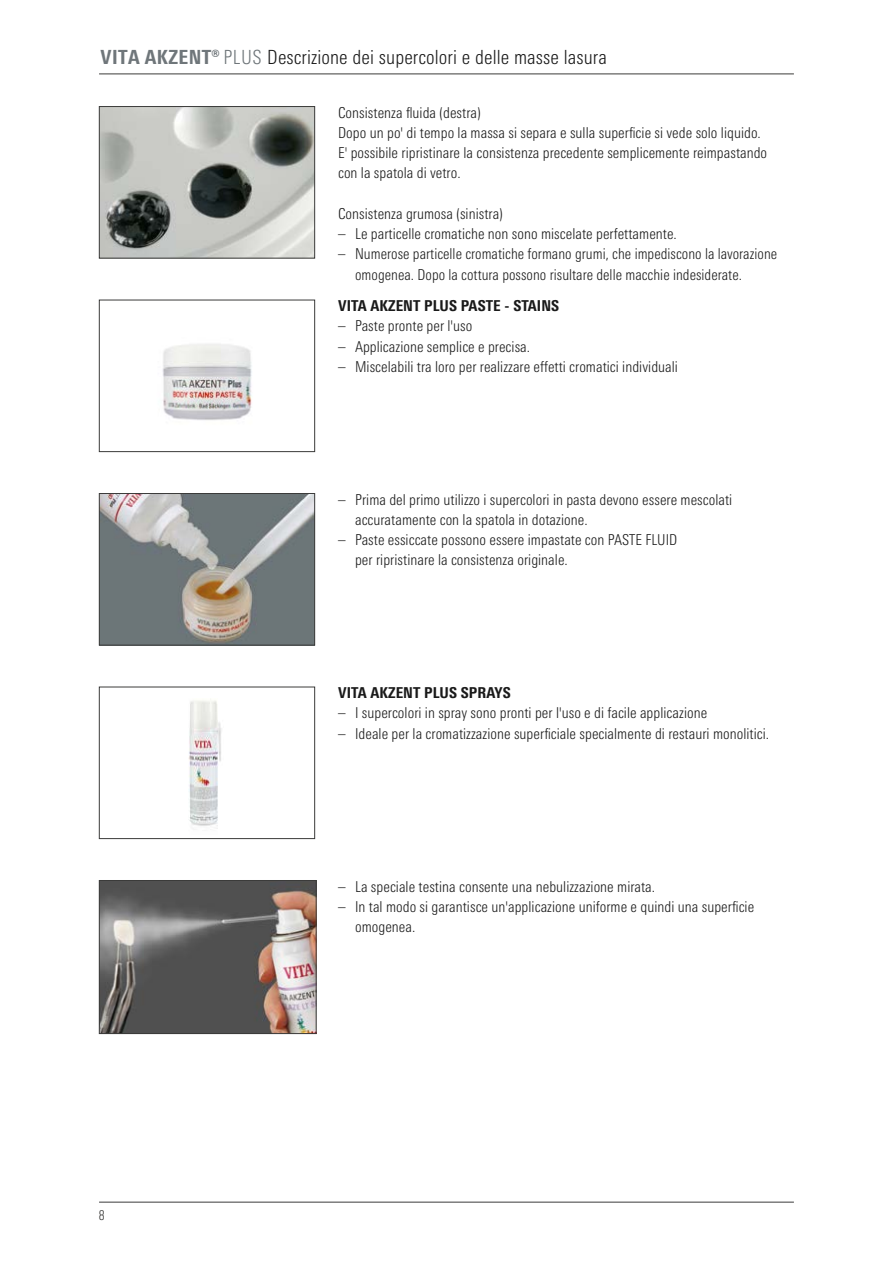
<style>
.page{position:relative;width:893px;height:1263px;background:#fff}
.page>*{position:absolute;margin:0;border:0;box-sizing:border-box;transform-origin:0 0}
.t1{font:300 condensed 19.5px "Univers Next Pro";letter-spacing:.005em;color:#1a1a1a}
.t2{font:300 condensed 15px/20.2px "Univers Next Pro";letter-spacing:.005em;color:#1a1a1a}
.t3{font:800 condensed 15px "Univers Next Pro";letter-spacing:.005em;color:#1a1a1a}
.t4{font:300 condensed 13.5px "Univers Next Pro";color:#3b3b3a}
.s1{font-weight:800;color:#6f767a}
.s2{color:#6f767a}
</style>
<div class="page">
<hr style="left:99px;top:74px;width:695px;height:1px;background:#3b3b3a">
<hr style="left:99px;top:1202px;width:695px;height:1px;background:#3b3b3a">
<img style="left:162px;top:344px;width:90px;height:76px">
<div style="left:99px;top:300px;width:216px;height:152px;border:1px solid #3b3b3a"></div>
<img style="left:101px;top:495px;width:212px;height:148px">
<div style="left:99px;top:493px;width:216px;height:152px;border:1px solid #3b3b3a"></div>
<div style="left:99px;top:687px;width:216px;height:152px;border:1px solid #3b3b3a"></div>
<img style="left:101px;top:108px;width:212px;height:148px">
<div style="left:99px;top:106px;width:216px;height:152px;border:1px solid #3b3b3a"></div>
<img style="left:188px;top:699px;width:34px;height:130px">
<img style="left:101px;top:882px;width:213px;height:150px">
<div style="left:99px;top:880px;width:217px;height:154px;border:1px solid #3b3b3a"></div>
<h1 class="t1" style="left:101px;top:46px;width:508px"><span class="s1">VITA AKZENT®</span> <span class="s2">PLUS</span> Descrizione dei supercolori e delle masse lasura</h1>
<p class="t2" style="left:338px;top:102px;width:431px">Consistenza fluida (destra)<br>Dopo un po' di tempo la massa si separa e sulla superficie si vede solo liquido.<br>E' possibile ripristinare la consistenza precedente semplicemente reimpastando con la spatola di vetro.</p>
<p class="t2" style="left:338px;top:203px;width:166px">Consistenza grumosa (sinistra)</p>
<p class="t2" style="left:338px;top:224px;width:340px">– Le particelle cromatiche non sono miscelate perfettamente.</p>
<p class="t2" style="left:355px;top:244px;width:424px;text-indent:-17px">– Numerose particelle cromatiche formano grumi, che impediscono la lavorazione omogenea. Dopo la cottura possono risultare delle macchie indesiderate.</p>
<p class="t3" style="left:338px;top:297px;width:223px">VITA AKZENT PLUS PASTE - STAINS</p>
<p class="t2" style="left:338px;top:316px;width:136px">– Paste pronte per l'uso</p>
<p class="t2" style="left:338px;top:336px;width:194px">– Applicazione semplice e precisa.</p>
<p class="t2" style="left:338px;top:356px;width:341px">– Miscelabili tra loro per realizzare effetti cromatici individuali</p>
<p class="t2" style="left:355px;top:489px;width:379px;text-indent:-17px">– Prima del primo utilizzo i supercolori in pasta devono essere mescolati accuratamente con la spatola in dotazione.</p>
<p class="t2" style="left:355px;top:530px;width:324px;text-indent:-17px">– Paste essiccate possono essere impastate con PASTE FLUID per ripristinare la consistenza originale.</p>
<p class="t3" style="left:338px;top:684px;width:174px">VITA AKZENT PLUS SPRAYS</p>
<p class="t2" style="left:338px;top:703px;width:371px">– I supercolori in spray sono pronti per l'uso e di facile applicazione</p>
<p class="t2" style="left:338px;top:723px;width:433px">– Ideale per la cromatizzazione superficiale specialmente di restauri monolitici.</p>
<p class="t4" style="left:99px;top:1207px;width:7px">8</p>
<p class="t2" style="left:338px;top:876px;width:319px">– La speciale testina consente una nebulizzazione mirata.</p>
<p class="t2" style="left:355px;top:896px;width:401px;text-indent:-17px">– In tal modo si garantisce un'applicazione uniforme e quindi una superficie omogenea.</p>
</div>
